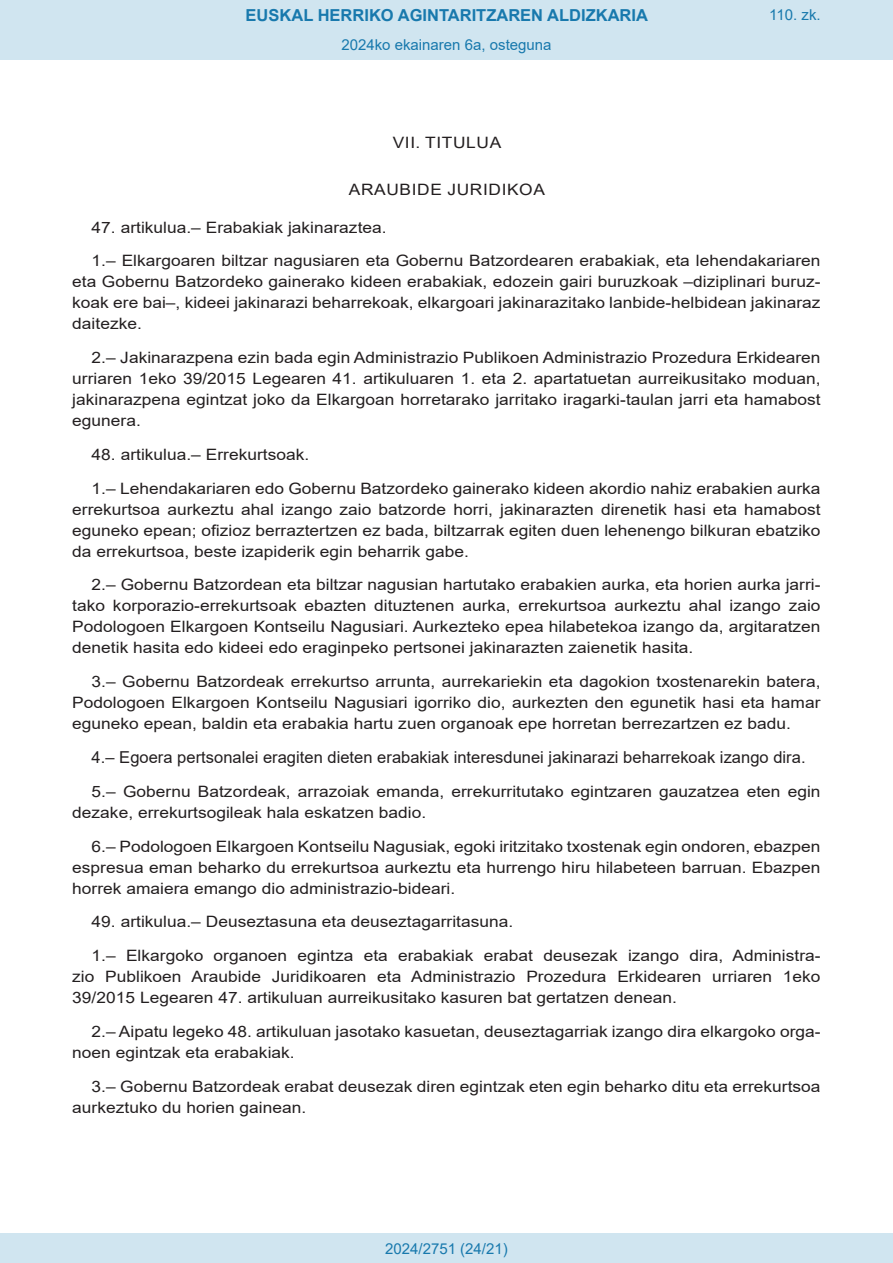
<style>
.page{position:relative;width:893px;height:1263px;background:#fff}
.page>*{position:absolute;margin:0;border:0;box-sizing:border-box;transform-origin:0 0}
.BOPVDetalle{font:16.5px "Arial";color:#231f20}
.t1{font:700 16.5px "Arial";color:#1879ad}
.BOPVDetalle-2{font:15.6px/21px "Arial";color:#231f20;text-align:justify;scale:1.11 1}
.BOPVClave{font:15.6px "Arial";letter-spacing:.035em;color:#231f20;scale:1.11 1}
.Paginacion_Centro{font:15px "Arial";color:#1879ad}
</style>
<div class="page">
<div style="left:0;top:0;width:893px;height:60px;background:#d0e5f0"></div>
<div style="left:0;top:1233px;width:893px;height:30px;background:#d0e5f0"></div>
<p class="t1" style="left:246px;top:3px;width:404px">EUSKAL HERRIKO AGINTARITZAREN ALDIZKARIA</p>
<p class="Paginacion_Centro" style="left:341px;top:35px;width:212px">2024ko ekainaren 6a, osteguna</p>
<p class="Paginacion_Centro" style="left:769px;top:5px;width:53px">110. zk.</p>
<p class="BOPVClave" style="left:393px;top:132px;width:99px">VII. TITULUA</p>
<p class="BOPVClave" style="left:349px;top:178px;width:178px">ARAUBIDE JURIDIKOA</p>
<p class="BOPVDetalle-2" style="left:92px;top:217px;width:267px">47. artikulua.– Erabakiak jakinaraztea.</p>
<p class="BOPVDetalle-2" style="left:72px;top:250px;width:676px;text-indent:19px">1.– Elkargoaren biltzar nagusiaren eta Gobernu Batzordearen erabakiak, eta lehendakariaren eta Gobernu Batzordeko gainerako kideen erabakiak, edozein gairi buruzkoak –diziplinari buruz&shy;koak ere bai–, kideei jakinarazi beharrekoak, elkargoari jakinarazitako lanbide-helbidean jakinaraz daitezke.</p>
<p class="BOPVDetalle-2" style="left:72px;top:347px;width:676px;text-indent:19px">2.– Jakinarazpena ezin bada egin Administrazio Publikoen Administrazio Prozedura Erkidearen urriaren 1eko 39/2015 Legearen 41. artikuluaren 1. eta 2. apartatuetan aurreikusitako moduan, jakinarazpena egintzat joko da Elkargoan horretarako jarritako iragarki-taulan jarri eta hamabost egunera.</p>
<p class="BOPVDetalle-2" style="left:92px;top:444px;width:198px">48. artikulua.– Errekurtsoak.</p>
<p class="BOPVDetalle-2" style="left:72px;top:478px;width:676px;text-indent:19px">1.– Lehendakariaren edo Gobernu Batzordeko gainerako kideen akordio nahiz erabakien aurka errekurtsoa aurkeztu ahal izango zaio batzorde horri, jakinarazten direnetik hasi eta hamabost eguneko epean; ofizioz berraztertzen ez bada, biltzarrak egiten duen lehenengo bilkuran ebatziko da errekurtsoa, beste izapiderik egin beharrik gabe.</p>
<p class="BOPVDetalle-2" style="left:72px;top:574px;width:676px;text-indent:19px">2.– Gobernu Batzordean eta biltzar nagusian hartutako erabakien aurka, eta horien aurka jarri&shy;tako korporazio-errekurtsoak ebazten dituztenen aurka, errekurtsoa aurkeztu ahal izango zaio Podologoen Elkargoen Kontseilu Nagusiari. Aurkezteko epea hilabetekoa izango da, argitaratzen denetik hasita edo kideei edo eraginpeko pertsonei jakinarazten zaienetik hasita.</p>
<p class="BOPVDetalle-2" style="left:72px;top:671px;width:676px;text-indent:19px">3.– Gobernu Batzordeak errekurtso arrunta, aurrekariekin eta dagokion txostenarekin batera, Podologoen Elkargoen Kontseilu Nagusiari igorriko dio, aurkezten den egunetik hasi eta hamar eguneko epean, baldin eta erabakia hartu zuen organoak epe horretan berrezartzen ez badu.</p>
<p class="BOPVDetalle" style="left:92px;top:746px;width:715px">4.– Egoera pertsonalei eragiten dieten erabakiak interesdunei jakinarazi beharrekoak izango dira.</p>
<p class="BOPVDetalle-2" style="left:72px;top:781px;width:676px;text-indent:19px">5.– Gobernu Batzordeak, arrazoiak emanda, errekurritutako egintzaren gauzatzea eten egin dezake, errekurtsogileak hala eskatzen badio.</p>
<p class="BOPVDetalle-2" style="left:72px;top:835px;width:676px;text-indent:19px">6.– Podologoen Elkargoen Kontseilu Nagusiak, egoki iritzitako txostenak egin ondoren, ebazpen espresua eman beharko du errekurtsoa aurkeztu eta hurrengo hiru hilabeteen barruan. Ebazpen horrek amaiera emango dio administrazio-bideari.</p>
<p class="BOPVDetalle-2" style="left:92px;top:911px;width:381px">49. artikulua.– Deuseztasuna eta deuseztagarritasuna.</p>
<p class="BOPVDetalle-2" style="left:72px;top:945px;width:676px;text-indent:19px">1.– Elkargoko organoen egintza eta erabakiak erabat deusezak izango dira, Administra&shy;zio Publikoen Araubide Juridikoaren eta Administrazio Prozedura Erkidearen urriaren 1eko 39/2015 Legearen 47. artikuluan aurreikusitako kasuren bat gertatzen denean.</p>
<p class="BOPVDetalle-2" style="left:72px;top:1021px;width:676px;text-indent:19px">2.– Aipatu legeko 48. artikuluan jasotako kasuetan, deuseztagarriak izango dira elkargoko orga&shy;noen egintzak eta erabakiak.</p>
<p class="BOPVDetalle-2" style="left:72px;top:1075px;width:676px;text-indent:19px">3.– Gobernu Batzordeak erabat deusezak diren egintzak eten egin beharko ditu eta errekurtsoa aurkeztuko du horien gainean.</p>
<p class="Paginacion_Centro" style="left:385px;top:1238px;width:124px">2024/2751 (24/21)</p>
</div>
